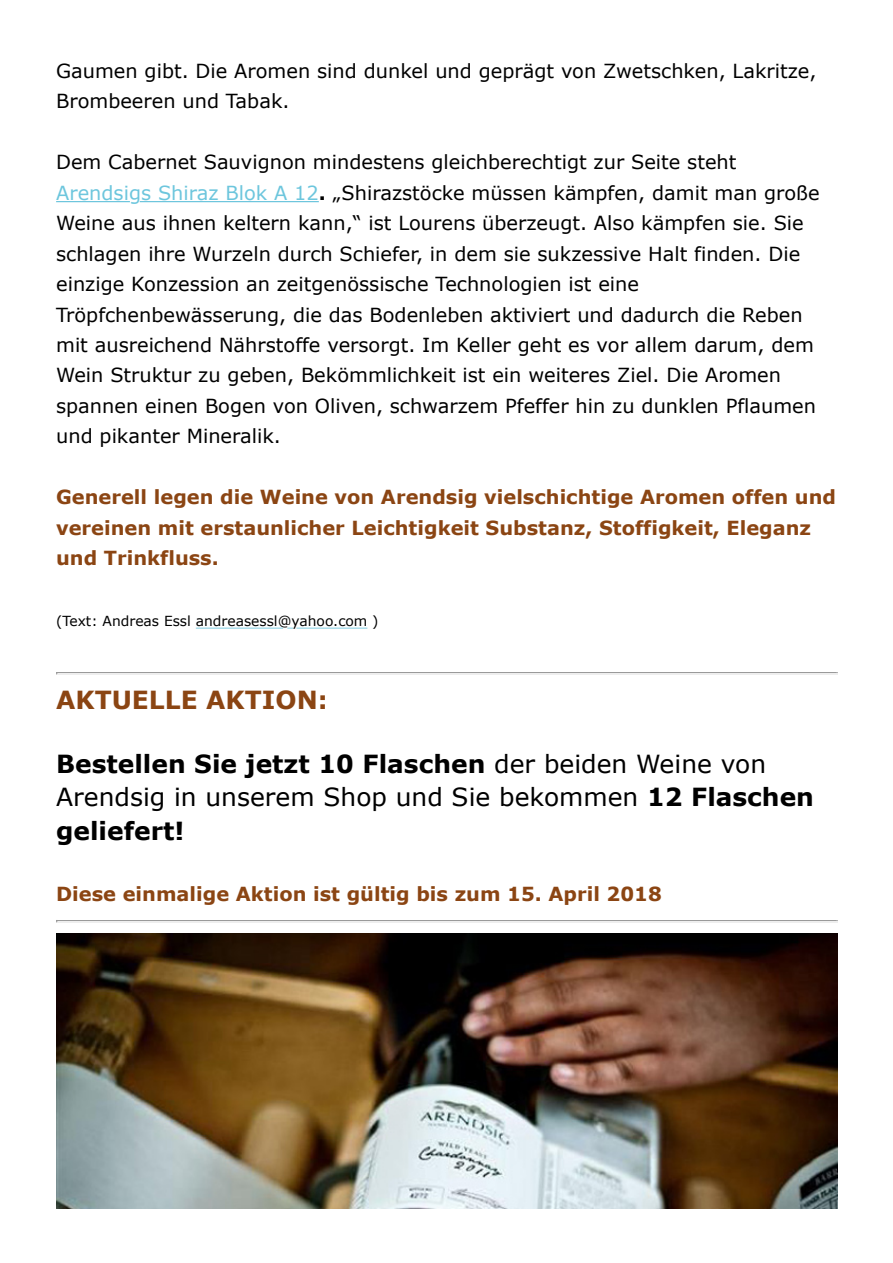
<style>
.page{position:relative;width:893px;height:1263px;background:#fff}
.page>*{position:absolute;margin:0;border:0;box-sizing:border-box;transform-origin:0 0}
.t1{font:24.9px/33.3px "Verdana";color:#000}
.t2{font:700 24.9px "Verdana";color:#8b4513}
.t3{font:19.35px/30.5px "Verdana";color:#000}
.t4{font:700 19.35px/30.5px "Verdana";color:#8b4513}
.t5{font:13.8px "Verdana";color:#000}
.s1{color:#6dc6dd}
.s2{font-weight:700}
</style>
<div class="page">
<hr style="left:140px;top:201px;width:179px;height:1px;background:#6dc6dd">
<hr style="left:56px;top:201px;width:74px;height:1px;background:#6dc6dd">
<hr style="left:296px;top:628px;width:71px;height:1px;background:#6dc6dd">
<hr style="left:196px;top:628px;width:87px;height:1px;background:#6dc6dd">
<hr style="left:56px;top:672px;width:781px;height:1px;background:#9a9a9a">
<hr style="left:56px;top:673px;width:781px;height:2px;background:#eee">
<hr style="left:56px;top:920px;width:781px;height:1px;background:#9a9a9a">
<hr style="left:56px;top:921px;width:781px;height:2px;background:#eee">
<img style="left:56px;top:933px;width:781px;height:276px">
<p class="t3" style="left:56px;top:55px;width:762px">Gaumen gibt. Die Aromen sind dunkel und geprägt von Zwetschken, Lakritze,<br>Brombeeren und Tabak.</p>
<p class="t3" style="left:56px;top:147px;width:765px">Dem Cabernet Sauvignon mindestens gleichberechtigt zur Seite steht <span class="s1">Arendsigs Shiraz Blok A 12</span><span class="s2">.</span> „Shirazstöcke müssen kämpfen, damit man große Weine aus ihnen keltern kann,“ ist Lourens überzeugt. Also kämpfen sie. Sie schlagen ihre Wurzeln durch Schiefer, in dem sie sukzessive Halt finden. Die einzige Konzession an zeitgenössische Technologien ist eine Tröpfchenbewässerung, die das Bodenleben aktiviert und dadurch die Reben mit ausreichend Nährstoffe versorgt. Im Keller geht es vor allem darum, dem Wein Struktur zu geben, Bekömmlichkeit ist ein weiteres Ziel. Die Aromen spannen einen Bogen von Oliven, schwarzem Pfeffer hin zu dunklen Pflaumen und pikanter Mineralik.</p>
<p class="t4" style="left:56px;top:482px;width:781px">Generell legen die Weine von Arendsig vielschichtige Aromen offen und vereinen mit erstaunlicher Leichtigkeit Substanz, Stoffigkeit, Eleganz und Trinkfluss.</p>
<p class="t5" style="left:56px;top:612px;width:324px">(Text: Andreas Essl andreasessl@yahoo.com )</p>
<p class="t2" style="left:56px;top:683px;width:273px">AKTUELLE AKTION:</p>
<p class="t1" style="left:56px;top:747px;width:759px"><span class="s2">Bestellen Sie jetzt 10 Flaschen</span> der beiden Weine von<br>Arendsig in unserem Shop und Sie bekommen <span class="s2">12 Flaschen geliefert!</span></p>
<p class="t4" style="left:56px;top:878px;width:607px">Diese einmalige Aktion ist gültig bis zum 15. April 2018</p>
</div>
